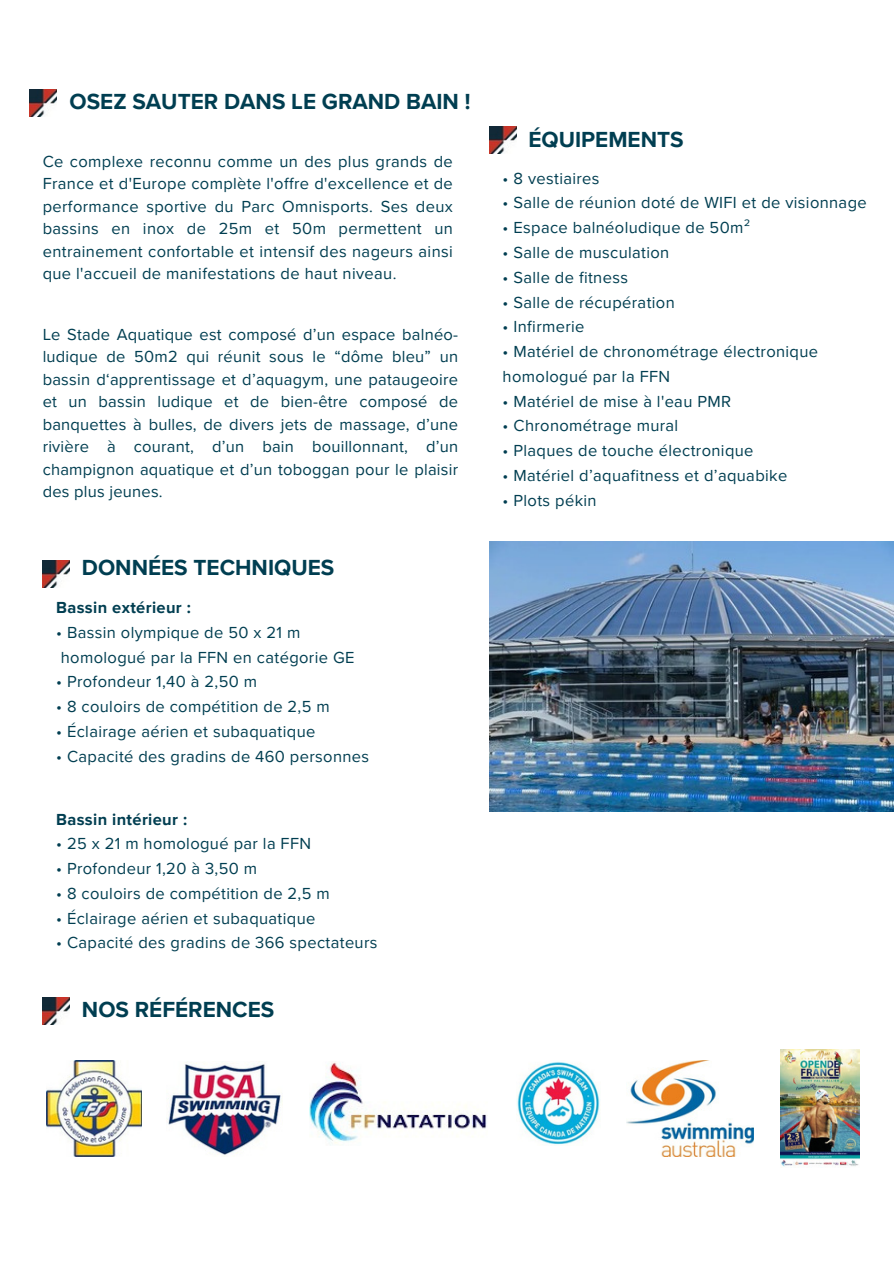
<style>
.page{position:relative;width:894px;height:1264px;background:#fff}
.page>*{position:absolute;margin:0;border:0;box-sizing:border-box;transform-origin:0 0}
.t1{font:700 22.5px "Proxima Nova";color:#003e51}
.t2{font:16.5px/22.5px "Proxima Nova";letter-spacing:.02em;color:#003e51;text-align:justify}
.t3{font:700 16.5px "Proxima Nova";letter-spacing:.02em;color:#003e51}
</style>
<div class="page">
<img style="left:43px;top:997px;width:27px;height:27px">
<img style="left:47px;top:1060px;width:94px;height:96px">
<img style="left:29px;top:89px;width:27px;height:27px">
<img style="left:489px;top:127px;width:27px;height:27px">
<img style="left:43px;top:561px;width:27px;height:27px">
<img style="left:309px;top:1062px;width:178px;height:82px">
<img style="left:167px;top:1061px;width:116px;height:94px">
<img style="left:517px;top:1061px;width:83px;height:84px">
<img style="left:626px;top:1060px;width:127px;height:96px">
<img style="left:780px;top:1049px;width:79px;height:118px">
<img style="left:489px;top:541px;width:404px;height:270px">
<p class="t1" style="left:70px;top:88px;width:402px">OSEZ SAUTER DANS LE GRAND BAIN !</p>
<p class="t2" style="left:43px;top:150px;width:411px">Ce complexe reconnu comme un des plus grands de France et d'Europe complète l'offre d'excellence et de performance sportive du Parc Omnisports. Ses deux bassins en inox de 25m et 50m permettent un entrainement confortable et intensif des nageurs ainsi que l'accueil de manifestations de haut niveau.</p>
<p class="t2" style="left:43px;top:323px;width:417px">Le Stade Aquatique est composé d’un espace balnéo&shy;ludique de 50m2 qui réunit sous le “dôme bleu” un bassin d‘apprentissage et d’aquagym, une pataugeoire et un bassin ludique et de bien-être composé de banquettes à bulles, de divers jets de massage, d’une rivière à courant, d’un bain bouillonnant, d’un champignon aquatique et d’un toboggan pour le plaisir des plus jeunes.</p>
<p class="t1" style="left:82px;top:554px;width:254px">DONNÉES TECHNIQUES</p>
<p class="t3" style="left:56px;top:598px;width:136px">Bassin extérieur :</p>
<p class="t2" style="left:56px;top:621px;width:246px">• Bassin olympique de 50 x 21 m</p>
<p class="t2" style="left:61px;top:646px;width:295px">homologué par la FFN en catégorie GE</p>
<p class="t2" style="left:56px;top:671px;width:202px">• Profondeur 1,40 à 2,50 m</p>
<p class="t2" style="left:56px;top:695px;width:275px">• 8 couloirs de compétition de 2,5 m</p>
<p class="t2" style="left:56px;top:720px;width:261px">• Éclairage aérien et subaquatique</p>
<p class="t2" style="left:56px;top:745px;width:314px">• Capacité des gradins de 460 personnes</p>
<p class="t3" style="left:56px;top:809px;width:132px">Bassin intérieur :</p>
<p class="t2" style="left:56px;top:833px;width:256px">• 25 x 21 m homologué par la FFN</p>
<p class="t2" style="left:56px;top:857px;width:202px">• Profondeur 1,20 à 3,50 m</p>
<p class="t2" style="left:56px;top:882px;width:275px">• 8 couloirs de compétition de 2,5 m</p>
<p class="t2" style="left:56px;top:907px;width:261px">• Éclairage aérien et subaquatique</p>
<h1 class="t2" style="left:56px;top:932px;width:323px">• Capacité des gradins de 366 spectateurs</h1>
<p class="t1" style="left:82px;top:996px;width:194px">NOS RÉFÉRENCES</p>
<p class="t1" style="left:528px;top:126px;width:157px">ÉQUIPEMENTS</p>
<p class="t2" style="left:502px;top:167px;width:98px">• 8 vestiaires</p>
<p class="t2" style="left:502px;top:192px;width:365px">• Salle de réunion doté de WIFI et de visionnage</p>
<p class="t2" style="left:502px;top:217px;width:249px">• Espace balnéoludique de 50m²</p>
<p class="t2" style="left:502px;top:242px;width:168px">• Salle de musculation</p>
<p class="t2" style="left:502px;top:266px;width:127px">• Salle de fitness</p>
<p class="t2" style="left:502px;top:291px;width:174px">• Salle de récupération</p>
<h1 class="t2" style="left:502px;top:316px;width:83px">• Infirmerie</h1>
<p class="t2" style="left:502px;top:339px;width:317px;line-height:24.8px">• Matériel de chronométrage électronique homologué par la FFN</p>
<p class="t2" style="left:502px;top:390px;width:230px">• Matériel de mise à l'eau PMR</p>
<p class="t2" style="left:502px;top:415px;width:177px">• Chronométrage mural</p>
<p class="t2" style="left:502px;top:440px;width:252px">• Plaques de touche électronique</p>
<p class="t2" style="left:502px;top:464px;width:286px">• Matériel d’aquafitness et d’aquabike</p>
<p class="t2" style="left:502px;top:489px;width:95px">• Plots pékin</p>
</div>
